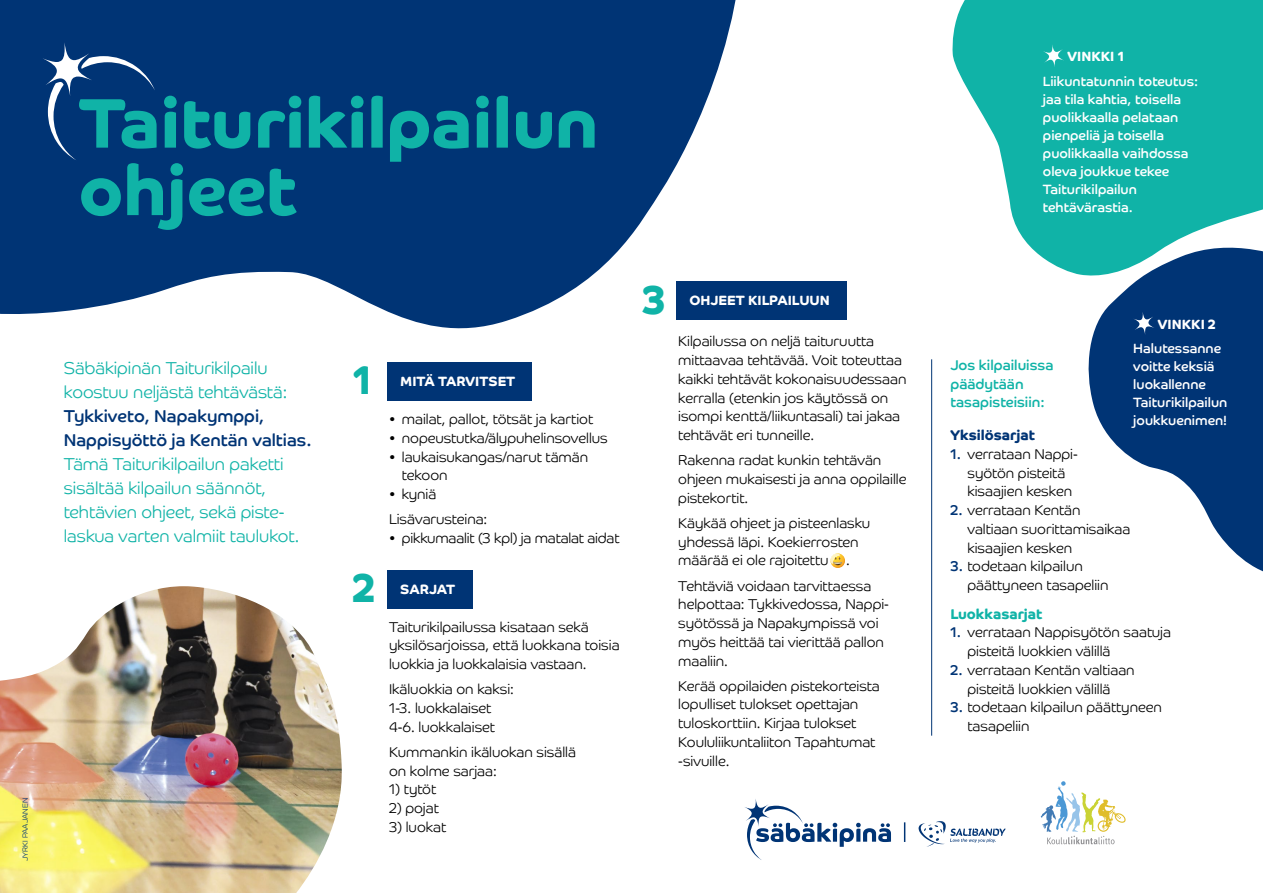
<style>
.page{position:relative;width:1263px;height:893px;background:#fff}
.page>*{position:absolute;margin:0;border:0;box-sizing:border-box;transform-origin:0 0}
.t1{font:700 70.5px/67.5px "Co Headline";color:#10b3a7}
.t2{font:700 40.5px "Co Headline";color:#10b3a7}
.t3{font:300 17.25px/24px "Co Headline";color:#10b3a7}
.t4{font:17.25px/24px "Co Headline";color:#003475}
.t5{font:300 14.25px/18.8px "Co Headline";color:#000}
.t6{font:14.25px/18.8px "Co Headline";color:#10b3a7}
.t7{font:700 14.25px "Co Headline";color:#003475}
.t8{font:700 14.25px "Co Headline";color:#10b3a7}
.t9{font:13.5px/18px "Co Headline";color:#fff}
.t10{font:700 13.5px "Co Headline";color:#fff}
.t11{font:300 7.5px "Co Headline";letter-spacing:.01em;color:#003475}
.s1{font-weight:400;color:#003475}
</style>
<div class="page">
<div style="left:676px;top:282px;width:171px;height:38px;background:#003475"></div>
<svg style="left:952px;top:0;width:311px;height:275px;fill:#10b3a7"></svg>
<img style="left:0;top:586px;width:342px;height:307px">
<svg style="left:0;top:0;width:775px;height:329px;fill:#003475"></svg>
<div style="left:387px;top:362px;width:145px;height:39px;background:#003475"></div>
<div style="left:387px;top:570px;width:85px;height:38px;background:#003475"></div>
<svg style="left:830px;top:553px;width:15px;height:15px"></svg>
<svg style="left:43px;top:42px;width:112px;height:118px;background:#194782"></svg>
<svg style="left:1083px;top:236px;width:180px;height:336px;fill:#003475"></svg>
<svg style="left:1043px;top:44px;width:21px;height:23px"></svg>
<hr style="left:931px;top:359px;width:1px;height:377px;background:#003475">
<svg style="left:1133px;top:312px;width:21px;height:23px"></svg>
<svg style="left:918px;top:821px;width:87px;height:26px"></svg>
<svg style="left:904px;top:822px;width:1px;height:20px"></svg>
<svg style="left:745px;top:799px;width:146px;height:61px"></svg>
<svg style="left:1041px;top:781px;width:84px;height:63px"></svg>
<p class="t11" style="left:21px;top:861px;width:65px;rotate:-90deg">JYRKI PAAJANEN</p>
<h1 class="t1" style="left:79px;top:90px;width:521px">Taiturikilpailun ohjeet</h1>
<p class="t3" style="left:64px;top:356px;width:225px">Säbäkipinän Taiturikilpailu koostuu neljästä tehtävästä:</p>
<p class="t4" style="left:64px;top:404px;width:249px">Tykkiveto, Napakymppi,<br>Nappisyöttö ja Kentän valtias.</p>
<p class="t3" style="left:64px;top:452px;width:237px">Tämä Taiturikilpailun paketti sisältää kilpailun säännöt, tehtävien ohjeet, sekä piste&shy;laskua varten valmiit taulukot.</p>
<h2 class="t2" style="left:353px;top:357px;width:21px">1</h2>
<h2 class="t2" style="left:353px;top:564px;width:24px">2</h2>
<p class="t10" style="left:400px;top:373px;width:117px">MITÄ TARVITSET</p>
<p class="t5" style="left:389px;top:410px;width:206px">• mailat, pallot, tötsät ja kartiot</p>
<p class="t5" style="left:389px;top:428px;width:220px">• nopeustutka/älypuhelinsovellus</p>
<p class="t5" style="left:402px;top:447px;width:188px;text-indent:-13px">• laukaisukangas/narut tämän tekoon</p>
<p class="t5" style="left:389px;top:482px;width:100px;line-height:25px">• kyniä<br>Lisävarusteina:</p>
<p class="t5" style="left:389px;top:529px;width:232px">• pikkumaalit (3 kpl) ja matalat aidat</p>
<p class="t10" style="left:400px;top:581px;width:57px">SARJAT</p>
<p class="t5" style="left:389px;top:617px;width:232px">Taiturikilpailussa kisataan sekä yksilösarjoissa, että luokkana toisia luokkia ja luokkalaisia vastaan.</p>
<p class="t5" style="left:389px;top:680px;width:126px">Ikäluokkia on kaksi:<br>1-3. luokkalaiset<br>4-6. luokkalaiset</p>
<p class="t5" style="left:389px;top:742px;width:188px">Kummankin ikäluokan sisällä on kolme sarjaa:</p>
<p class="t5" style="left:389px;top:780px;width:49px">1) tytöt</p>
<p class="t5" style="left:389px;top:799px;width:51px">2) pojat</p>
<p class="t5" style="left:389px;top:817px;width:59px">3) luokat</p>
<h2 class="t2" style="left:642px;top:276px;width:26px">3</h2>
<p class="t10" style="left:689px;top:293px;width:142px">OHJEET KILPAILUUN</p>
<p class="t5" style="left:678px;top:332px;width:230px">Kilpailussa on neljä taituruutta mittaavaa tehtävää. Voit toteuttaa kaikki tehtävät kokonaisuudessaan kerralla (etenkin jos käytössä on isompi kenttä/liikuntasali) tai jakaa tehtävät eri tunneille.</p>
<p class="t5" style="left:678px;top:451px;width:230px">Rakenna radat kunkin tehtävän ohjeen mukaisesti ja anna oppilaille pistekortit.</p>
<p class="t5" style="left:678px;top:514px;width:193px">Käykää ohjeet ja pisteenlasku yhdessä läpi. Koekierrosten määrää ei ole rajoitettu .</p>
<p class="t5" style="left:678px;top:576px;width:211px">Tehtäviä voidaan tarvittaessa helpottaa: Tykkivedossa, Nappi&shy;syötössä ja Napakympissä voi myös heittää tai vierittää pallon maaliin.</p>
<p class="t5" style="left:678px;top:676px;width:203px">Kerää oppilaiden pistekorteista lopulliset tulokset opettajan tuloskorttiin. Kirjaa tulokset<br>Koululiikuntaliiton Tapahtumat -sivuille.</p>
<p class="t10" style="left:1067px;top:49px;width:58px">VINKKI 1</p>
<p class="t9" style="left:1043px;top:72px;width:157px">Liikuntatunnin toteutus: jaa tila kahtia, toisella puolikkaalla pelataan pienpeliä ja toisella puolikkaalla vaihdossa oleva joukkue tekee<br>Taiturikilpailun tehtävärastia.</p>
<p class="t10" style="left:1158px;top:316px;width:59px">VINKKI 2</p>
<p class="t9" style="left:1133px;top:340px;width:96px">Halutessanne voitte keksiä luokallenne<br>Taiturikilpailun joukkuenimen!</p>
<p class="t6" style="left:950px;top:356px;width:105px">Jos kilpailuissa päädytään tasapisteisiin:</p>
<p class="t7" style="left:950px;top:427px;width:86px">Yksilösarjat</p>
<p class="t5" style="left:967px;top:445px;width:111px;text-indent:-17px"><span class="s1">1.</span> verrataan Nappi&shy;syötön pisteitä kisaajien kesken</p>
<p class="t5" style="left:967px;top:501px;width:164px;text-indent:-17px"><span class="s1">2.</span> verrataan Kentän valtiaan suorittamisaikaa kisaajien kesken</p>
<p class="t5" style="left:967px;top:557px;width:143px;text-indent:-17px"><span class="s1">3.</span> todetaan kilpailun päättyneen tasapeliin</p>
<p class="t8" style="left:950px;top:605px;width:94px">Luokkasarjat</p>
<p class="t5" style="left:967px;top:623px;width:205px;text-indent:-17px"><span class="s1">1.</span> verrataan Nappisyötön saatuja pisteitä luokkien välillä</p>
<p class="t5" style="left:950px;top:660px;width:186px;text-align:center"><span class="s1">2.</span> verrataan Kentän valtiaan pisteitä luokkien välillä</p>
<p class="t5" style="left:967px;top:698px;width:196px;text-indent:-17px"><span class="s1">3.</span> todetaan kilpailun päättyneen tasapeliin</p>
</div>
